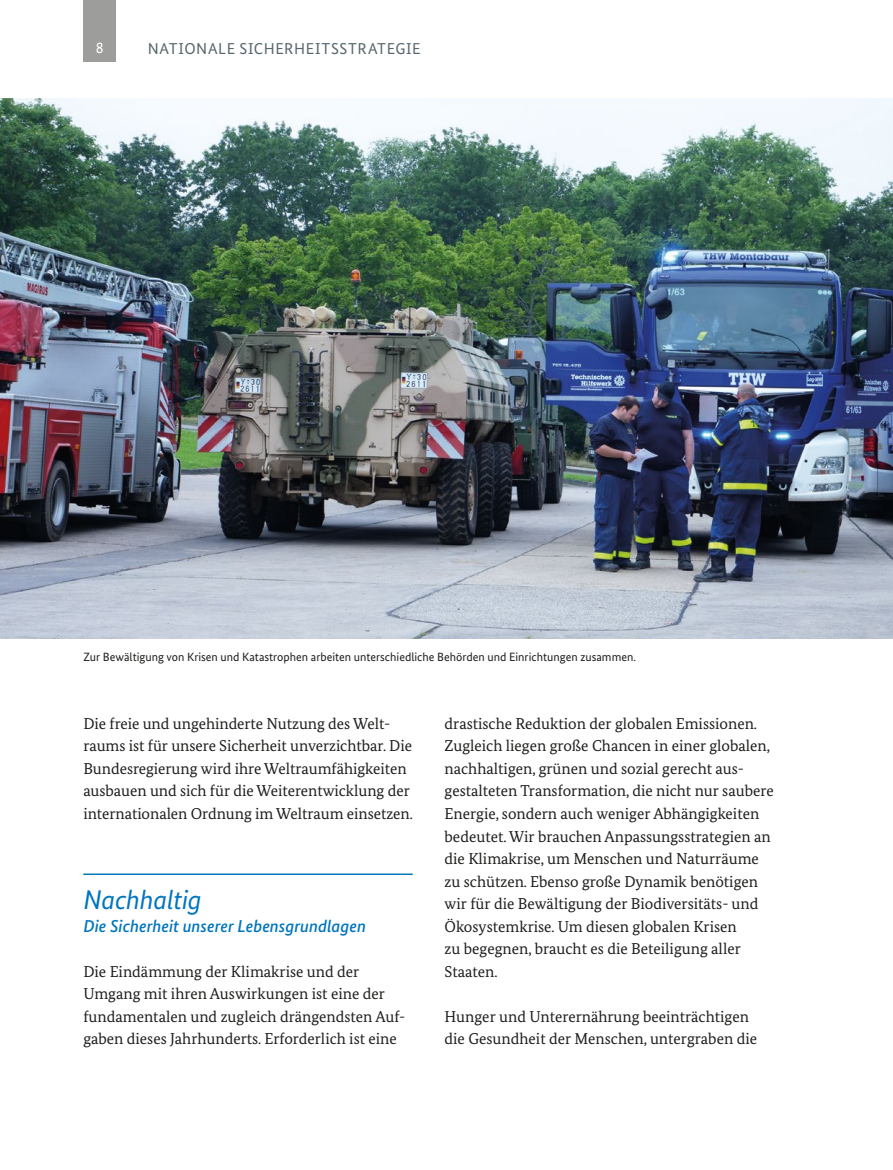
<style>
.page{position:relative;width:893px;height:1170px;background:#fff}
.page>*{position:absolute;margin:0;border:0;box-sizing:border-box;transform-origin:0 0}
.A4_Innenseiten_H2_Subhead_18_22-nonTOC-2{font:italic 27px "Bundes Sans";letter-spacing:-.005em;color:#0075bf}
.A4_Innenseiten_H2_Subhead_18_22-nonTOC-2-2{font:italic 500 17.25px "Bundes Sans";color:#0075bf}
.A4_Innenseiten_P-Copy_10_5_15{font:15.75px/22.5px "Bundes Serif";color:#1d1d1b}
.t1{font:15.75px "Bundes Sans";letter-spacing:.04em;color:#58666d}
.t2{font:15.75px "Bundes Sans";color:#fff}
.t3{font:12px "Bundes Sans";color:#1d1d1b}
</style>
<div class="page">
<div style="left:83px;top:0;width:33px;height:62px;background:#9d9d9c"></div>
<hr style="left:83px;top:873px;width:330px;height:1px;background:#0075bf">
<img style="left:0;top:99px;width:893px;height:540px">
<p class="t2" style="left:96px;top:39px;width:9px">8</p>
<p class="t1" style="left:148px;top:39px;width:275px">NATIONALE SICHERHEITSSTRATEGIE</p>
<p class="t3" style="left:83px;top:650px;width:554px">Zur Bewältigung von Krisen und Katastrophen arbeiten unterschiedliche Behörden und Einrichtungen zusammen.</p>
<p class="A4_Innenseiten_P-Copy_10_5_15" style="left:83px;top:712px;width:331px">Die freie und ungehinderte Nutzung des Welt&shy;raums ist für unsere Sicherheit unverzichtbar. Die Bundesregierung wird ihre Weltraumfähigkeiten ausbauen und sich für die Weiterentwicklung der internationalen Ordnung im Weltraum einsetzen.</p>
<h2 class="A4_Innenseiten_H2_Subhead_18_22-nonTOC-2" style="left:83px;top:883px;width:120px">Nachhaltig</h2>
<h2 class="A4_Innenseiten_H2_Subhead_18_22-nonTOC-2-2" style="left:83px;top:915px;width:284px">Die Sicherheit unserer Lebensgrundlagen</h2>
<p class="A4_Innenseiten_P-Copy_10_5_15" style="left:83px;top:959px;width:324px">Die Eindämmung der Klimakrise und der Umgang mit ihren Auswirkungen ist eine der fundamentalen und zugleich drängendsten Auf&shy;gaben dieses Jahrhunderts. Erforderlich ist eine</p>
<p class="A4_Innenseiten_P-Copy_10_5_15" style="left:445px;top:712px;width:331px">drastische Reduktion der globalen Emissionen.<br>Zugleich liegen große Chancen in einer globalen, nachhaltigen, grünen und sozial gerecht aus&shy;gestalteten Transformation, die nicht nur saubere Energie, sondern auch weniger Abhängigkeiten bedeutet. Wir brauchen Anpassungsstrategien an die Klimakrise, um Menschen und Naturräume zu schützen. Ebenso große Dynamik benötigen wir für die Bewältigung der Biodiversitäts- und Ökosystemkrise. Um diesen globalen Krisen<br>zu begegnen, braucht es die Beteiligung aller Staaten.</p>
<p class="A4_Innenseiten_P-Copy_10_5_15" style="left:445px;top:1004px;width:314px">Hunger und Unterernährung beeinträchtigen die Gesundheit der Menschen, untergraben die</p>
</div>
